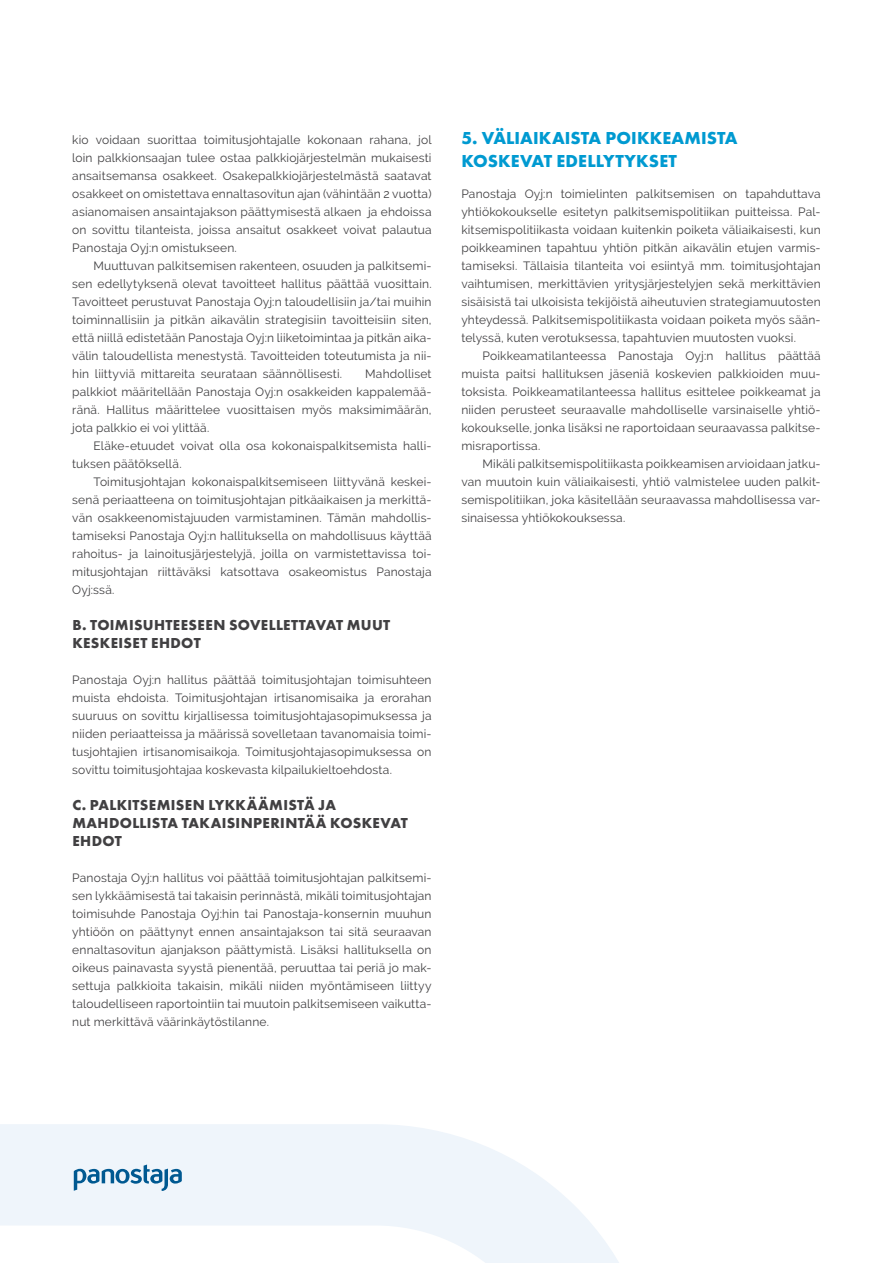
<style>
.page{position:relative;width:893px;height:1263px;background:#fff}
.page>*{position:absolute;margin:0;border:0;box-sizing:border-box;transform-origin:0 0}
.t1{font:700 18px/22.5px "Futura PT";letter-spacing:.005em;color:#009ad1}
.t2{font:700 15px/18px "Futura PT";letter-spacing:.02em;color:#414042}
.t3{font:12px/18px "Raleway";letter-spacing:.015em;color:#414042;text-align:justify}
</style>
<div class="page">
<svg style="left:0;top:1124px;width:619px;height:139px;fill:#eff5fb"></svg>
<svg style="left:74px;top:1164px;width:108px;height:27px"></svg>
<p class="t3" style="left:72px;top:131px;width:361px">kio voidaan suorittaa toimitusjohtajalle kokonaan rahana, jol loin palkkionsaajan tulee ostaa palkkiojärjestelmän mukaisesti ansaitsemansa osakkeet. Osakepalkkiojärjestelmästä saatavat osakkeet on omistettava ennaltasovitun ajan (vähintään 2 vuotta) asianomaisen ansaintajakson päättymisestä alkaen ja ehdoissa on sovittu tilanteista, joissa ansaitut osakkeet voivat palautua Panostaja Oyj:n omistukseen.</p>
<p class="t3" style="left:72px;top:257px;width:361px;text-indent:21px">Muuttuvan palkitsemisen rakenteen, osuuden ja palkitsemi&shy;sen edellytyksenä olevat tavoitteet hallitus päättää vuosittain.<br>Tavoitteet perustuvat Panostaja Oyj:n taloudellisiin ja/tai muihin toiminnallisiin ja pitkän aikavälin strategisiin tavoitteisiin siten, että niillä edistetään Panostaja Oyj:n liiketoimintaa ja pitkän aika&shy;välin taloudellista menestystä. Tavoitteiden toteutumista ja nii&shy;hin liittyviä mittareita seurataan säännöllisesti.</p>
<p class="t3" style="left:72px;top:365px;width:361px;text-indent:293px">Mahdolliset palkkiot määritellään Panostaja Oyj:n osakkeiden kappalemää&shy;ränä. Hallitus määrittelee vuosittaisen myös maksimimäärän, jota palkkio ei voi ylittää.</p>
<p class="t3" style="left:72px;top:437px;width:361px;text-indent:21px">Eläke-etuudet voivat olla osa kokonaispalkitsemista halli&shy;tuksen päätöksellä.</p>
<p class="t3" style="left:72px;top:473px;width:361px;text-indent:21px">Toimitusjohtajan kokonaispalkitsemiseen liittyvänä keskei&shy;senä periaatteena on toimitusjohtajan pitkäaikaisen ja merkittä&shy;vän osakkeenomistajuuden varmistaminen. Tämän mahdollis&shy;tamiseksi Panostaja Oyj:n hallituksella on mahdollisuus käyttää rahoitus- ja lainoitusjärjestelyjä, joilla on varmistettavissa toi&shy;mitusjohtajan riittäväksi katsottava osakeomistus Panostaja Oyj:ssä.</p>
<p class="t2" style="left:72px;top:616px;width:319px">B. TOIMISUHTEESEEN SOVELLETTAVAT MUUT<br>KESKEISET EHDOT</p>
<p class="t3" style="left:72px;top:671px;width:361px">Panostaja Oyj:n hallitus päättää toimitusjohtajan toimisuhteen muista ehdoista. Toimitusjohtajan irtisanomisaika ja erorahan suuruus on sovittu kirjallisessa toimitusjohtajasopimuksessa ja niiden periaatteissa ja määrissä sovelletaan tavanomaisia toimi&shy;tusjohtajien irtisanomisaikoja. Toimitusjohtajasopimuksessa on sovittu toimitusjohtajaa koskevasta kilpailukieltoehdosta.</p>
<p class="t2" style="left:72px;top:796px;width:337px">C. PALKITSEMISEN LYKKÄÄMISTÄ JA<br>MAHDOLLISTA TAKAISINPERINTÄÄ KOSKEVAT<br>EHDOT</p>
<p class="t3" style="left:72px;top:869px;width:361px">Panostaja Oyj:n hallitus voi päättää toimitusjohtajan palkitsemi&shy;sen lykkäämisestä tai takaisin perinnästä, mikäli toimitusjohtajan toimisuhde Panostaja Oyj:hin tai Panostaja-konsernin muuhun yhtiöön on päättynyt ennen ansaintajakson tai sitä seuraavan ennaltasovitun ajanjakson päättymistä. Lisäksi hallituksella on oikeus painavasta syystä pienentää, peruuttaa tai periä jo mak&shy;settuja palkkioita takaisin, mikäli niiden myöntämiseen liittyy taloudelliseen raportointiin tai muutoin palkitsemiseen vaikutta&shy;nut merkittävä väärinkäytöstilanne.</p>
<h1 class="t1" style="left:461px;top:126px;width:278px">5. VÄLIAIKAISTA POIKKEAMISTA<br>KOSKEVAT EDELLYTYKSET</h1>
<p class="t3" style="left:461px;top:185px;width:361px">Panostaja Oyj:n toimielinten palkitsemisen on tapahduttava yhtiökokoukselle esitetyn palkitsemispolitiikan puitteissa. Pal&shy;kitsemispolitiikasta voidaan kuitenkin poiketa väliaikaisesti, kun poikkeaminen tapahtuu yhtiön pitkän aikavälin etujen varmis&shy;tamiseksi. Tällaisia tilanteita voi esiintyä mm. toimitusjohtajan vaihtumisen, merkittävien yritysjärjestelyjen sekä merkittävien sisäisistä tai ulkoisista tekijöistä aiheutuvien strategiamuutosten yhteydessä. Palkitsemispolitiikasta voidaan poiketa myös sään&shy;telyssä, kuten verotuksessa, tapahtuvien muutosten vuoksi.</p>
<p class="t3" style="left:461px;top:347px;width:361px;text-indent:21px">Poikkeamatilanteessa Panostaja Oyj:n hallitus päättää muista paitsi hallituksen jäseniä koskevien palkkioiden muu&shy;toksista. Poikkeamatilanteessa hallitus esittelee poikkeamat ja niiden perusteet seuraavalle mahdolliselle varsinaiselle yhtiö&shy;kokoukselle, jonka lisäksi ne raportoidaan seuraavassa palkitse&shy;misraportissa.</p>
<p class="t3" style="left:461px;top:455px;width:361px;text-indent:21px">Mikäli palkitsemispolitiikasta poikkeamisen arvioidaan jatku&shy;van muutoin kuin väliaikaisesti, yhtiö valmistelee uuden palkit&shy;semispolitiikan, joka käsitellään seuraavassa mahdollisessa var&shy;sinaisessa yhtiökokouksessa.</p>
</div>
